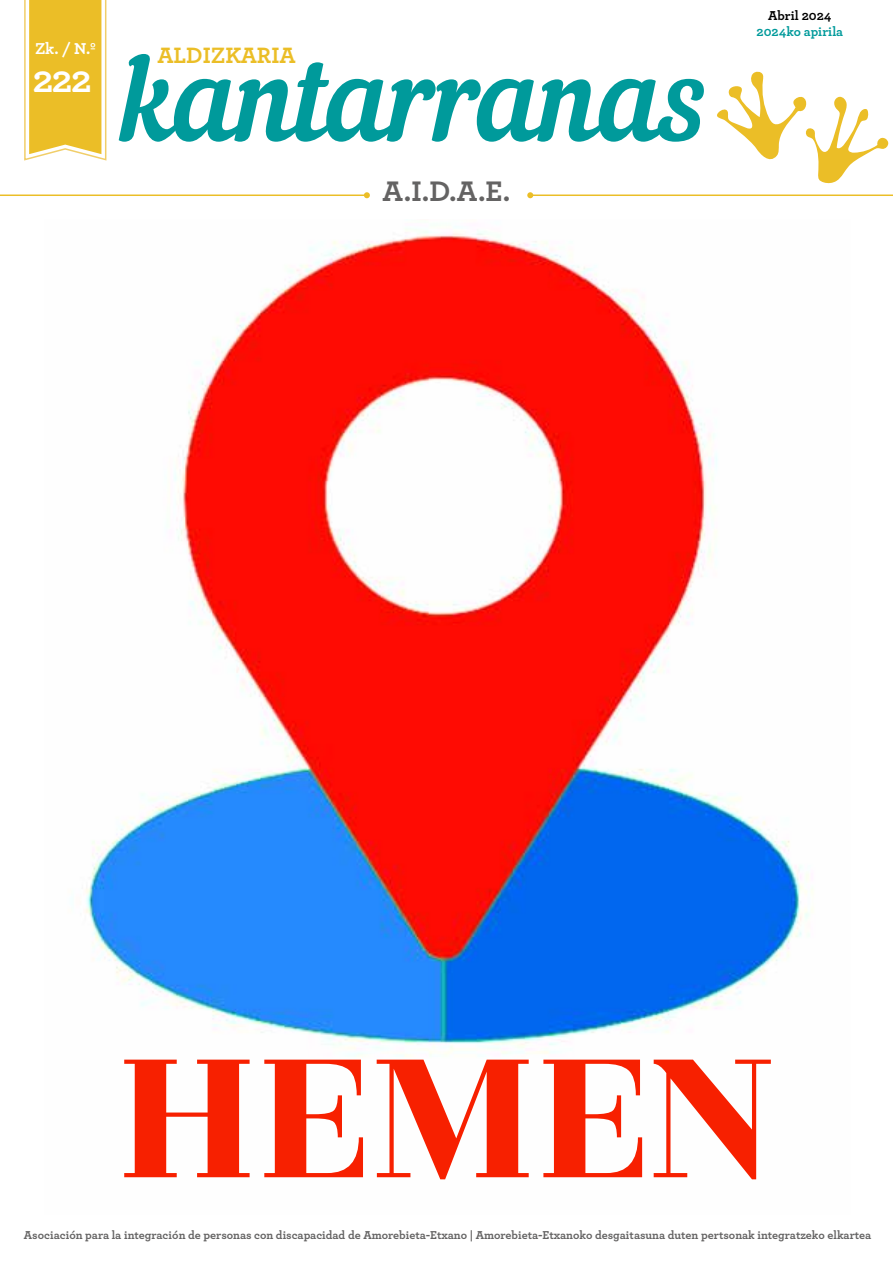
<style>
.page{position:relative;width:893px;height:1263px;background:#fff}
.page>*{position:absolute;margin:0;border:0;box-sizing:border-box;transform-origin:0 0}
.t1{font:210px "Rozha One";color:#f72000}
.t2{font:121.5px "Nautilus Pompilius";color:#009a9b}
.t3{font:700 39px "Archer";color:#fff}
.t4{font:700 29.7px "Archer";color:#646363}
.t5{font:700 23.25px "Archer";color:#ebbe27}
.t6{font:700 16.5px "Archer";color:#fff}
.t7{font:700 13.5px "Archer";color:#009a9b}
.t8{font:700 13.5px "Archer";color:#000}
.t9{font:700 12px "Archer";color:#646363}
</style>
<div class="page">
<svg style="left:24px;top:0;width:83px;height:161px;background:#eec849"></svg>
<hr style="left:0;top:194px;width:367px;height:2px;background:#ebbe27">
<svg style="left:364px;top:192px;width:6px;height:6px"></svg>
<hr style="left:530px;top:194px;width:363px;height:2px;background:#ebbe27">
<svg style="left:527px;top:192px;width:6px;height:6px"></svg>
<svg style="left:717px;top:71px;width:171px;height:113px"></svg>
<img style="left:85px;top:226px;width:728px;height:831px">
<h3 class="t6" style="left:35px;top:36px;width:63px">Zk. / N.º</h3>
<h3 class="t3" style="left:33px;top:48px;width:60px">222</h3>
<h3 class="t5" style="left:157px;top:37px;width:140px">ALDIZKARIA</h3>
<h2 class="t2" style="left:123px;top:25px;width:588px">kantarranas</h2>
<h3 class="t4" style="left:383px;top:168px;width:129px">A.I.D.A.E.</h3>
<p class="t8" style="left:768px;top:5px;width:65px">Abril 2024</p>
<p class="t7" style="left:757px;top:21px;width:88px">2024ko apirila</p>
<h1 class="t1" style="left:118px;top:968px;width:659px">HEMEN</h1>
<p class="t9" style="left:24px;top:1225px;width:849px">Asociación para la integración de personas con discapacidad de Amorebieta-Etxano | Amorebieta-Etxanoko desgaitasuna duten pertsonak integratzeko elkartea</p>
</div>
